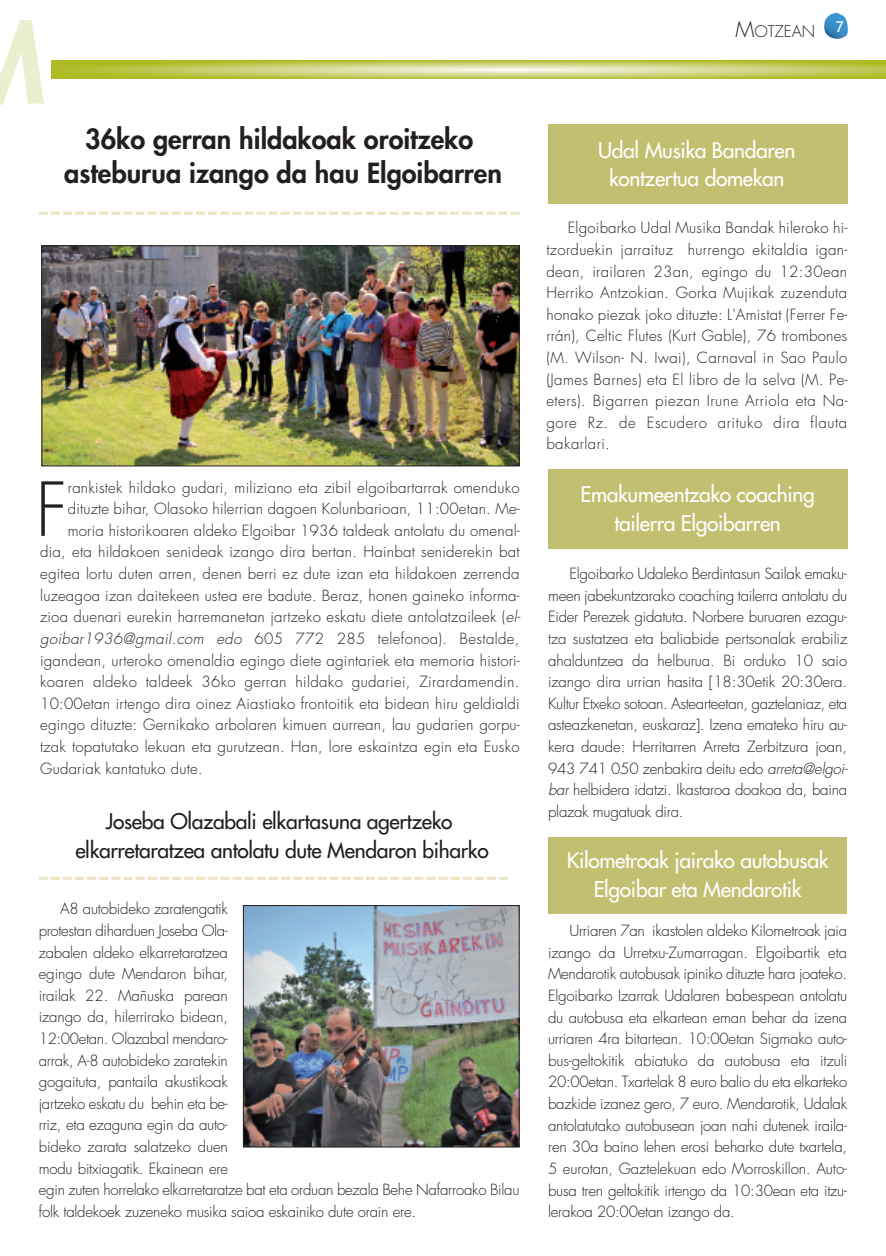
<style>
.page{position:relative;width:886px;height:1256px;background:#fff}
.page>*{position:absolute;margin:0;border:0;box-sizing:border-box;transform-origin:0 0}
.t1{font:300 72.3px "Futura";color:#231f20}
.t2{font:800 27px/34.5px "Futura";color:#231f20;text-align:center}
.t3{font:21px/28.5px "Futura";letter-spacing:-.015em;color:#fff;text-align:center}
.t4{font:21px/28.5px "Futura";letter-spacing:-.015em;color:#231f20;text-align:center}
.t5{font:300 15.75px "Futura";color:#231f20}
.t6{font:300 15px/21.6px "Futura";letter-spacing:.015em;color:#231f20;text-align:justify}
.t7{font:300 15px/21.6px "Futura";letter-spacing:-.015em;color:#231f20}
.t8{font:15px "Trebuchet MS";color:#fff}
.s1{font-size:21px}
.s2{font-style:italic}
</style>
<div class="page">
<img style="left:824px;top:13px;width:24px;height:26px">
<svg style="left:52px;top:61px;width:833px;height:17px;background:#c7ce6c"></svg>
<svg style="left:0;top:20px;width:44px;height:85px;fill:#eef0d7"></svg>
<div style="left:548px;top:469px;width:299px;height:80px;background:#c2bf70"></div>
<div style="left:548px;top:124px;width:299px;height:80px;background:#c2bf70"></div>
<img style="left:43px;top:247px;width:474px;height:217px">
<div style="left:41px;top:245px;width:478px;height:221px;border:1px solid #231f20"></div>
<svg style="left:39px;top:212px;width:480px;height:3px"></svg>
<img style="left:245px;top:907px;width:272px;height:238px">
<div style="left:243px;top:905px;width:276px;height:242px;border:1px solid #231f20"></div>
<svg style="left:39px;top:877px;width:469px;height:2px"></svg>
<div style="left:548px;top:837px;width:298px;height:76px;background:#c2bf70"></div>
<p class="t5" style="left:735px;top:24px;width:81px"><span class="s1">M</span>OTZEAN</p>
<p class="t8" style="left:835px;top:18px;width:9px">7</p>
<h2 class="t2" style="left:64px;top:124px;width:439px">36ko gerran hildakoak oroitzeko asteburua izango da hau Elgoibarren</h2>
<h1 class="t1" style="left:35px;top:476px;width:34px">F</h1>
<p class="t6" style="left:68px;top:477px;width:453px">rankistek hildako gudari, miliziano eta zibil elgoibartarrak omenduko</p>
<p class="t6" style="left:68px;top:499px;width:453px">dituzte bihar, Olasoko hilerrian dagoen Kolunbarioan, 11:00etan. Me-</p>
<p class="t6" style="left:68px;top:521px;width:453px">moria historikoaren aldeko Elgoibar 1936 taldeak antolatu du omenal-</p>
<p class="t6" style="left:40px;top:542px;width:481px">dia, eta hildakoen senideak izango dira bertan. Hainbat seniderekin bat</p>
<p class="t6" style="left:40px;top:564px;width:481px">egitea lortu duten arren, denen berri ez dute izan eta hildakoen zerrenda</p>
<p class="t6" style="left:40px;top:585px;width:481px">luzeagoa izan daitekeen ustea ere badute. Beraz, honen gaineko informa-</p>
<p class="t6" style="left:40px;top:607px;width:482px">zioa duenari eurekin harremanetan jartzeko eskatu diete antolatzaileek (<span class="s2">el-</span></p>
<p class="t6" style="left:40px;top:629px;width:481px"><span class="s2">goibar1936@gmail.com edo</span> 605 772 285 telefonoa). Bestalde,</p>
<p class="t6" style="left:40px;top:650px;width:481px">igandean, urteroko omenaldia egingo diete agintariek eta memoria histori-</p>
<p class="t6" style="left:40px;top:672px;width:481px">koaren aldeko taldeek 36ko gerran hildako gudariei, Zirardamendin.</p>
<p class="t6" style="left:40px;top:693px;width:481px">10:00etan irtengo dira oinez Aiastiako frontoitik eta bidean hiru geldialdi</p>
<p class="t6" style="left:40px;top:715px;width:481px">egingo dituzte: Gernikako arbolaren kimuen aurrean, lau gudarien gorpu-</p>
<p class="t6" style="left:40px;top:737px;width:481px">tzak topatutako lekuan eta gurutzean. Han, lore eskaintza egin eta Eusko</p>
<p class="t6" style="left:40px;top:758px;width:164px">Gudariak kantatuko dute.</p>
<h3 class="t4" style="left:75px;top:808px;width:415px">Joseba Olazabali elkartasuna agertzeko elkarretaratzea antolatu dute Mendaron biharko</h3>
<p class="t7" style="left:39px;top:899px;width:482px;text-indent:21px">A8 autobideko zaratengatik<br>protestan diharduen Joseba Ola-<br>zabalen aldeko elkarretaratzea<br>egingo dute Mendaron bihar,<br>irailak 22. Mañuska parean<br>izango da, hilerrirako bidean,<br>12:00etan. Olazabal mendaro-<br>arrak, A-8 autobideko zaratekin<br>gogaituta, pantaila akustikoak<br>jartzeko eskatu du behin eta be-<br>rriz, eta ezaguna egin da auto-<br>bideko zarata salatzeko duen<br>modu bitxiagatik. Ekainean ere<br>egin zuten horrelako elkarretaratze bat eta orduan bezala Behe Nafarroako Bilau folk taldekoek zuzeneko musika saioa eskainiko dute orain ere.</p>
<h3 class="t3" style="left:598px;top:137px;width:199px">Udal Musika Bandaren kontzertua domekan</h3>
<p class="t6" style="left:546px;top:218px;width:302px;text-indent:21px">Elgoibarko Udal Musika Bandak hileroko hi&shy;tzorduekin jarraituz hurrengo ekitaldia igan&shy;dean, irailaren 23an, egingo du 12:30ean Herriko Antzokian. Gorka Mujikak zuzenduta honako piezak joko dituzte: L'Amistat (Ferrer Fe&shy;rrán), Celtic Flutes (Kurt Gable), 76 trombones (M. Wilson- N. Iwai), Carnaval in Sao Paulo (James Barnes) eta El libro de la selva (M. Pe&shy;eters). Bigarren piezan Irune Arriola eta Na&shy;gore Rz. de Escudero arituko dira flauta bakarlari.</p>
<h3 class="t3" style="left:580px;top:482px;width:236px">Emakumeentzako coaching tailerra Elgoibarren</h3>
<p class="t6" style="left:548px;top:564px;width:301px;text-indent:21px">Elgoibarko Udaleko Berdintasun Sailak emaku&shy;meen jabekuntzarako coaching tailerra antolatu du Eider Perezek gidatuta. Norbere buruaren ezagu&shy;tza sustatzea eta baliabide pertsonalak erabiliz ahalduntzea da helburua. Bi orduko 10 saio izango dira urrian hasita [18:30etik 20:30era.<br>Kultur Etxeko sotoan. Astearteetan, gaztelaniaz, eta asteazkenetan, euskaraz]. Izena emateko hiru au&shy;kera daude: Herritarren Arreta Zerbitzura joan, 943 741 050 zenbakira deitu edo <span class="s2">arreta@elgoi&shy;bar</span> helbidera idatzi. Ikastaroa doakoa da, baina plazak mugatuak dira.</p>
<h3 class="t3" style="left:566px;top:847px;width:263px">Kilometroak jairako autobusak<br>Elgoibar eta Mendarotik</h3>
<p class="t6" style="left:548px;top:921px;width:300px;text-indent:21px">Urriaren 7an ikastolen aldeko Kilometroak jaia izango da Urretxu-Zumarragan. Elgoibartik eta Mendarotik autobusak ipiniko dituzte hara joateko.<br>Elgoibarko Izarrak Udalaren babespean antolatu du autobusa eta elkartean eman behar da izena urriaren 4ra bitartean. 10:00etan Sigmako auto&shy;bus-geltokitik abiatuko da autobusa eta itzuli 20:00etan. Txartelak 8 euro balio du eta elkarteko bazkide izanez gero, 7 euro. Mendarotik, Udalak antolatutako autobusean joan nahi dutenek iraila&shy;ren 30a baino lehen erosi beharko dute txartela, 5 eurotan, Gaztelekuan edo Morroskillon. Auto&shy;busa tren geltokitik irtengo da 10:30ean eta itzu&shy;lerakoa 20:00etan izango da.</p>
</div>
